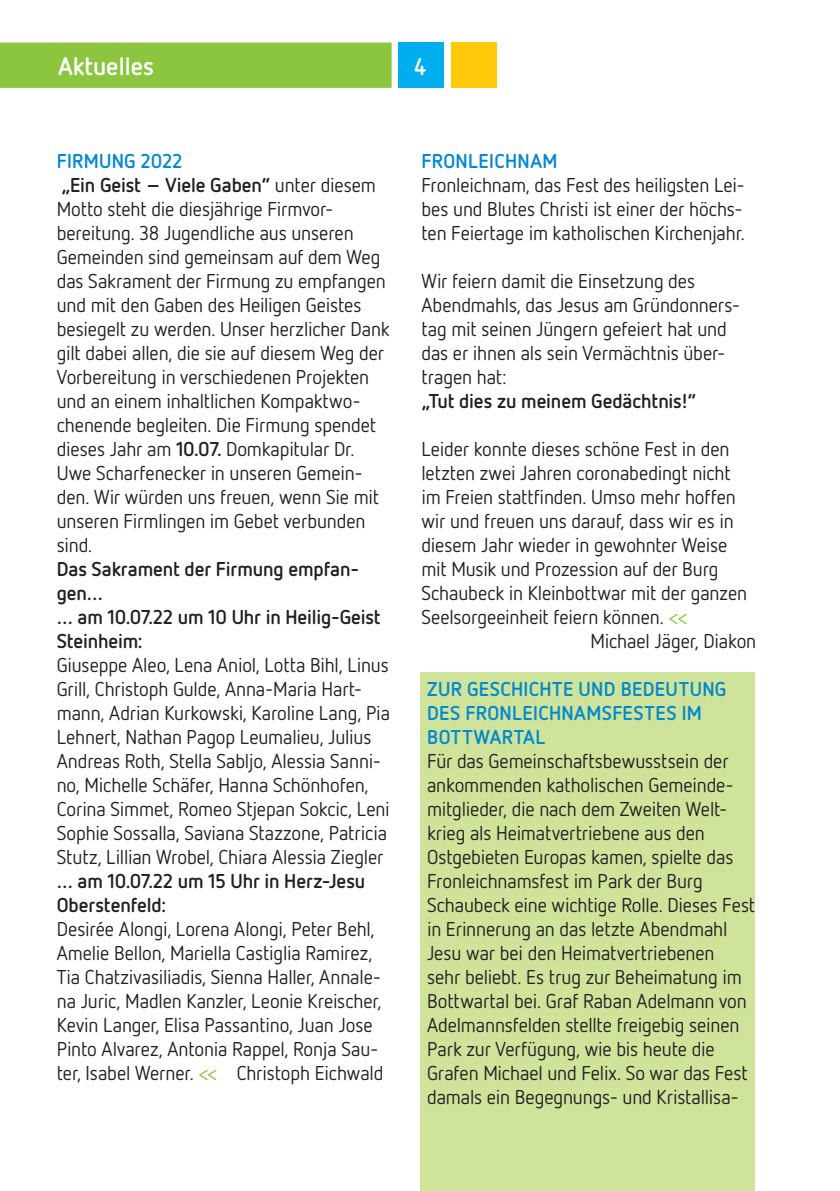
<style>
.page{position:relative;width:840px;height:1191px;background:#fff}
.page>*{position:absolute;margin:0;border:0;box-sizing:border-box;transform-origin:0 0}
.t1{font:700 25.2px "Netto OT";color:#fff}
.t2{font:700 24px "Netto OT";color:#fff}
.t3{font:20px/24px "Netto OT";letter-spacing:-.01em;color:#231f20}
.t4{font:700 20px/24px "Netto OT";letter-spacing:-.005em;color:#231f20}
.t5{font:700 20px/24px "Netto OT";letter-spacing:.02em;color:#0089cf}
.s1{font-weight:700;color:#0089cf}
.s2{font-weight:700}
.s3{color:#8bc63e}
</style>
<div class="page">
<div style="left:420px;top:672px;width:334px;height:519px;background:#d0e39a"></div>
<div style="left:0;top:43px;width:391px;height:45px;background:#8bc63e"></div>
<div style="left:398px;top:43px;width:46px;height:45px;background:#00aeef"></div>
<div style="left:451px;top:43px;width:45px;height:45px;background:#feca0a"></div>
<p class="t1" style="left:58px;top:50px;width:97px">Aktuelles</p>
<p class="t2" style="left:414px;top:51px;width:13px">4</p>
<p class="t3" style="left:57px;top:149px;width:334px"><span class="s1">FIRMUNG 2022<br></span><span class="s2">„Ein Geist – Viele Gaben“</span> unter diesem Motto steht die diesjährige Firmvor&shy;bereitung. 38 Jugendliche aus unseren Gemeinden sind gemeinsam auf dem Weg das Sakrament der Firmung zu empfangen und mit den Gaben des Heiligen Geistes besiegelt zu werden. Unser herzlicher Dank gilt dabei allen, die sie auf diesem Weg der Vorbereitung in verschiedenen Projekten und an einem inhaltlichen Kompaktwo&shy;chenende begleiten. Die Firmung spendet dieses Jahr am <span class="s2">10.07.</span> Domkapitular Dr.<br>Uwe Scharfenecker in unseren Gemein&shy;den. Wir würden uns freuen, wenn Sie mit unseren Firmlingen im Gebet verbunden sind.</p>
<p class="t4" style="left:57px;top:556px;width:325px">Das Sakrament der Firmung empfan&shy;gen…<br>… am 10.07.22 um 10 Uhr in Heilig-Geist<br>Steinheim:</p>
<p class="t3" style="left:57px;top:653px;width:334px">Giuseppe Aleo, Lena Aniol, Lotta Bihl, Linus Grill, Christoph Gulde, Anna-Maria Hart&shy;mann, Adrian Kurkowski, Karoline Lang, Pia Lehnert, Nathan Pagop Leumalieu, Julius Andreas Roth, Stella Sabljo, Alessia Sanni&shy;no, Michelle Schäfer, Hanna Schönhofen, Corina Simmet, Romeo Stjepan Sokcic, Leni Sophie Sossalla, Saviana Stazzone, Patricia Stutz, Lillian Wrobel, Chiara Alessia Ziegler</p>
<p class="t4" style="left:57px;top:868px;width:310px">… am 10.07.22 um 15 Uhr in Herz-Jesu<br>Oberstenfeld:</p>
<p class="t3" style="left:57px;top:917px;width:328px">Desirée Alongi, Lorena Alongi, Peter Behl, Amelie Bellon, Mariella Castiglia Ramirez, Tia Chatzivasiliadis, Sienna Haller, Annale&shy;na Juric, Madlen Kanzler, Leonie Kreischer, Kevin Langer, Elisa Passantino, Juan Jose Pinto Alvarez, Antonia Rappel, Ronja Sau&shy;ter, Isabel Werner. <span class="s3">&lt;&lt;</span> Christoph Eichwald</p>
<p class="t5" style="left:421px;top:148px;width:137px">FRONLEICHNAM</p>
<p class="t3" style="left:421px;top:173px;width:325px;text-align:justify">Fronleichnam, das Fest des heiligsten Lei&shy;bes und Blutes Christi ist einer der höchs&shy;ten Feiertage im katholischen Kirchenjahr.</p>
<p class="t3" style="left:421px;top:269px;width:320px">Wir feiern damit die Einsetzung des<br>Abendmahls, das Jesus am Gründonners&shy;tag mit seinen Jüngern gefeiert hat und das er ihnen als sein Vermächtnis über&shy;tragen hat:</p>
<p class="t4" style="left:421px;top:388px;width:276px">„Tut dies zu meinem Gedächtnis!“</p>
<p class="t3" style="left:421px;top:437px;width:309px">Leider konnte dieses schöne Fest in den</p>
<p class="t3" style="left:421px;top:461px;width:311px">letzten zwei Jahren coronabedingt nicht</p>
<p class="t3" style="left:421px;top:485px;width:316px">im Freien stattfinden. Umso mehr hoffen</p>
<p class="t3" style="left:421px;top:509px;width:313px">wir und freuen uns darauf, dass wir es in</p>
<p class="t3" style="left:421px;top:533px;width:307px">diesem Jahr wieder in gewohnter Weise</p>
<p class="t3" style="left:421px;top:557px;width:298px">mit Musik und Prozession auf der Burg</p>
<p class="t3" style="left:421px;top:581px;width:327px">Schaubeck in Kleinbottwar mit der ganzen</p>
<p class="t3" style="left:421px;top:605px;width:268px">Seelsorgeeinheit feiern können. <span class="s3">&lt;&lt;</span></p>
<p class="t3" style="left:590px;top:629px;width:167px">Michael Jäger, Diakon</p>
<p class="t5" style="left:427px;top:676px;width:300px">ZUR GESCHICHTE UND BEDEUTUNG<br>DES FRONLEICHNAMSFESTES IM<br>BOTTWARTAL</p>
<p class="t3" style="left:427px;top:749px;width:329px">Für das Gemeinschaftsbewusstsein der ankommenden katholischen Gemeinde&shy;mitglieder, die nach dem Zweiten Welt&shy;krieg als Heimatvertriebene aus den Ostgebieten Europas kamen, spielte das Fronleichnamsfest im Park der Burg Schaubeck eine wichtige Rolle. Dieses Fest in Erinnerung an das letzte Abendmahl Jesu war bei den Heimatvertriebenen<br>sehr beliebt. Es trug zur Beheimatung im Bottwartal bei. Graf Raban Adelmann von Adelmannsfelden stellte freigebig seinen Park zur Verfügung, wie bis heute die Grafen Michael und Felix. So war das Fest damals ein Begegnungs- und Kristallisa-</p>
</div>
